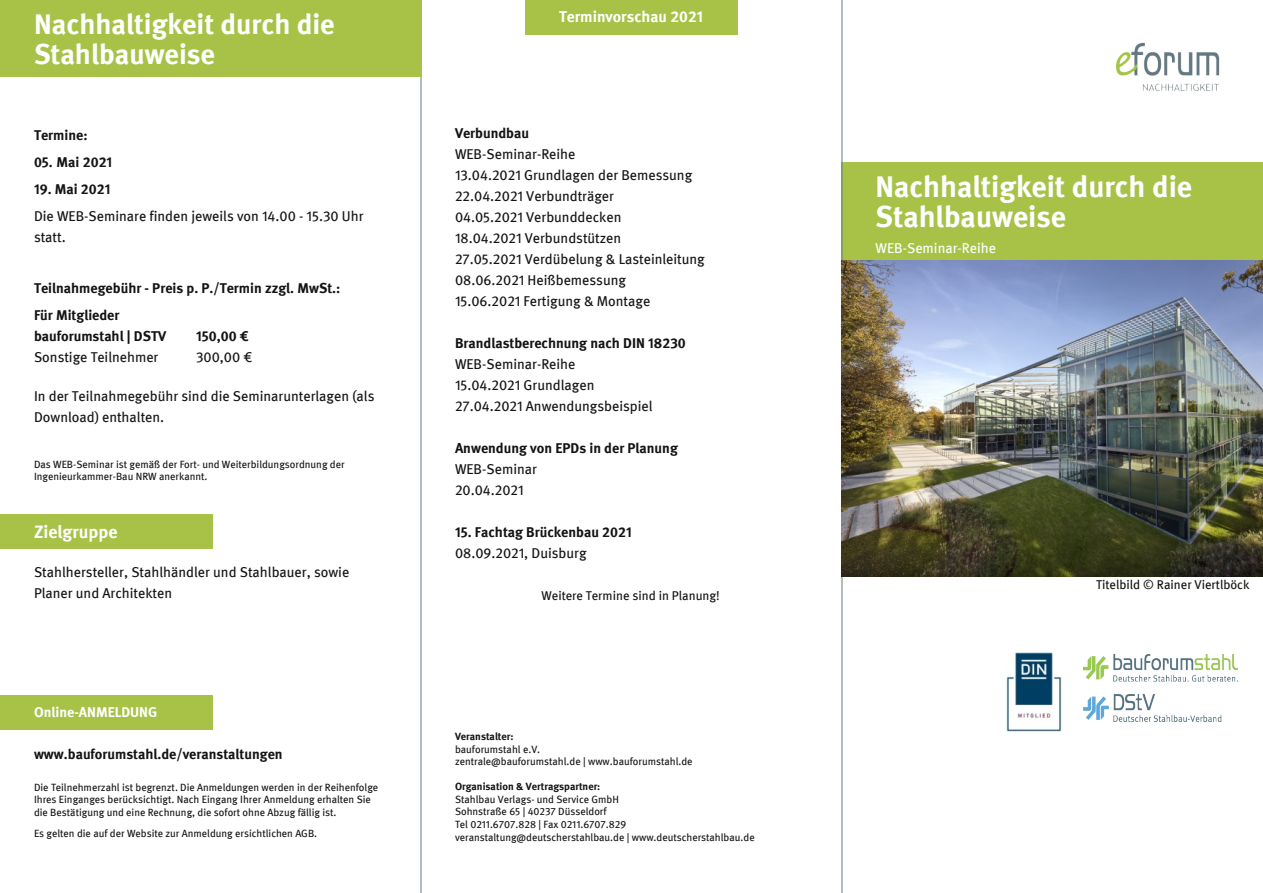
<style>
.page{position:relative;width:1263px;height:893px;background:#fff}
.page>*{position:absolute;margin:0;border:0;box-sizing:border-box;transform-origin:0 0}
.t1{font:700 30px/30px "Meta";color:#fff}
.t2{font:700 28.5px/30px "Meta";color:#fff}
.t3{font:700 18px "Meta";color:#fff}
.t4{font:700 15.75px "Meta";color:#fff}
.t5{font:14.25px/21px "Meta";color:#161413}
.t6{font:700 14.25px/21px "Meta";color:#161413}
.t7{font:14.25px "Meta Bold Caps Expert";color:#161413}
.t8{font:14.25px "Meta";color:#fff}
.t9{font:14.25px "Meta Book Caps Expert";color:#161413}
.t10{font:700 14.25px "Meta";color:#fff}
.t11{font:12.75px "Meta";color:#161413}
.t12{font:10.5px/12.6px "Meta";color:#161413}
.t13{font:700 10.5px "Meta";color:#161413}
.t14{font:10.5px "Meta Book Caps Expert";color:#161413}
.s1{font-family:"Meta";font-weight:700}
.s2{font-family:"Meta Book Caps Expert"}
.s3{font-family:"Meta"}
.s4{font-family:"Meta Bold Caps Expert";font-weight:400}
.s5{font-weight:700}
.s6{font-family:"Meta Bold Caps Expert"}
.s7{font-family:"Meta Book Caps Expert";font-weight:400}
.s8{font-weight:400}
</style>
<div class="page">
<div style="left:841px;top:162px;width:421px;height:100px;background:#a8c248"></div>
<div style="left:525px;top:0;width:213px;height:34px;background:#a8c248"></div>
<img style="left:1116px;top:43px;width:103px;height:48px">
<hr style="left:421px;top:0;width:1px;height:893px;background:#617a84">
<hr style="left:842px;top:0;width:1px;height:893px;background:#617a84">
<div style="left:0;top:0;width:421px;height:77px;background:#a8c248"></div>
<div style="left:0;top:696px;width:213px;height:34px;background:#a8c248"></div>
<img style="left:841px;top:261px;width:421px;height:315px">
<div style="left:0;top:514px;width:213px;height:34px;background:#a8c248"></div>
<img style="left:1083px;top:655px;width:154px;height:67px">
<img style="left:1006px;top:653px;width:55px;height:78px">
<h2 class="t2" style="left:34px;top:11px;width:302px">Nachhaltigkeit durch die<br>Stahlbauweise</h2>
<p class="t6" style="left:34px;top:125px;width:55px">Termine:</p>
<p class="t7" style="left:34px;top:156px;width:80px">05<span class="s1">. Mai</span> 2021</p>
<p class="t7" style="left:34px;top:183px;width:78px">19<span class="s1">. Mai</span> 2021</p>
<p class="t5" style="left:34px;top:206px;width:331px">Die WEB-Seminare finden jeweils von <span class="s2">14</span>.<span class="s2">00</span> - <span class="s2">15</span>.<span class="s2">30</span> Uhr statt.</p>
<p class="t6" style="left:34px;top:275px;width:308px;line-height:27px">Teilnahmegebühr - Preis p. P./Termin zzgl. MwSt.:<br>Für Mitglieder</p>
<p class="t6" style="left:34px;top:326px;width:134px">bauforumstahl | DSTV</p>
<p class="t7" style="left:196px;top:330px;width:54px">150<span class="s1">,</span>00 <span class="s1">€</span></p>
<p class="t5" style="left:34px;top:347px;width:126px">Sonstige Teilnehmer</p>
<p class="t9" style="left:196px;top:351px;width:58px">300<span class="s3">,</span>00 <span class="s3">€</span></p>
<p class="t5" style="left:34px;top:387px;width:342px">In der Teilnahmegebühr sind die Seminarunterlagen (als<br>Download) enthalten.</p>
<p class="t12" style="left:34px;top:458px;width:312px">Das WEB-Seminar ist gemäß der Fort- und Weiterbildungsordnung der<br>Ingenieurkammer-Bau NRW anerkannt.</p>
<p class="t3" style="left:34px;top:525px;width:85px">Zielgruppe</p>
<p class="t5" style="left:34px;top:562px;width:317px">Stahlhersteller, Stahlhändler und Stahlbauer, sowie<br>Planer und Architekten</p>
<p class="t10" style="left:34px;top:706px;width:125px">Online-ANMELDUNG</p>
<p class="t6" style="left:34px;top:745px;width:250px">www.bauforumstahl.de/veranstaltungen</p>
<p class="t12" style="left:34px;top:781px;width:346px">Die Teilnehmerzahl ist begrenzt. Die Anmeldungen werden in der Reihenfolge<br>Ihres Einganges berücksichtigt. Nach Eingang Ihrer Anmeldung erhalten Sie die Bestätigung und eine Rechnung, die sofort ohne Abzug fällig ist.</p>
<p class="t12" style="left:34px;top:827px;width:285px">Es gelten die auf der Website zur Anmeldung ersichtlichen AGB.</p>
<p class="t4" style="left:559px;top:11px;width:146px">Terminvorschau <span class="s4">2021</span></p>
<p class="t6" style="left:455px;top:124px;width:76px">Verbundbau</p>
<p class="t5" style="left:455px;top:145px;width:251px">WEB-Seminar-Reihe<br><span class="s2">13</span>.<span class="s2">04</span>.<span class="s2">2021</span> Grundlagen der Bemessung<br><span class="s2">22</span>.<span class="s2">04</span>.<span class="s2">2021</span> Verbundträger<br><span class="s2">04</span>.<span class="s2">05</span>.<span class="s2">2021</span> Verbunddecken<br><span class="s2">18</span>.<span class="s2">04</span>.<span class="s2">2021</span> Verbundstützen<br><span class="s2">27</span>.<span class="s2">05</span>.<span class="s2">2021</span> Verdübelung &amp; Lasteinleitung<br><span class="s2">08</span>.<span class="s2">06</span>.<span class="s2">2021</span> Heißbemessung<br><span class="s2">15</span>.<span class="s2">06</span>.<span class="s2">2021</span> Fertigung &amp; Montage</p>
<p class="t5" style="left:455px;top:334px;width:232px"><span class="s5">Brandlastberechnung nach DIN</span> <span class="s6">18230<br></span>WEB-Seminar-Reihe<br><span class="s2">15</span>.<span class="s2">04</span>.<span class="s2">2021</span> Grundlagen<br><span class="s2">27</span>.<span class="s2">04</span>.<span class="s2">2021</span> Anwendungsbeispiel</p>
<p class="t6" style="left:455px;top:439px;width:224px">Anwendung von EPDs in der Planung</p>
<p class="t5" style="left:455px;top:460px;width:84px">WEB-Seminar</p>
<p class="t9" style="left:455px;top:484px;width:70px">20<span class="s3">.</span>04<span class="s3">.</span>2021</p>
<p class="t6" style="left:455px;top:523px;width:178px"><span class="s4">15</span>. Fachtag Brückenbau <span class="s4">2021<br></span><span class="s7">08</span><span class="s8">.</span><span class="s7">09</span><span class="s8">.</span><span class="s7">2021</span><span class="s8">, Duisburg</span></p>
<p class="t11" style="left:542px;top:591px;width:180px">Weitere Termine sind in Planung!</p>
<p class="t13" style="left:455px;top:732px;width:60px">Veranstalter:</p>
<p class="t12" style="left:455px;top:743px;width:239px">bauforumstahl e.V.<br>zentrale@bauforumstahl.de | www.bauforumstahl.de</p>
<p class="t13" style="left:455px;top:782px;width:147px">Organisation &amp; Vertragspartner:</p>
<p class="t12" style="left:455px;top:793px;width:165px">Stahlbau Verlags- und Service GmbH<br>Sohnstraße <span class="s2">65</span> | <span class="s2">40237</span> Düsseldorf</p>
<p class="t14" style="left:455px;top:820px;width:173px"><span class="s3">Tel</span> 0211<span class="s3">.</span>6707<span class="s3">.</span>828 <span class="s3">| Fax</span> 0211<span class="s3">.</span>6707<span class="s3">.</span>829</p>
<p class="t12" style="left:455px;top:831px;width:301px">veranstaltung@deutscherstahlbau.de | www.deutscherstahlbau.de</p>
<h1 class="t1" style="left:875px;top:174px;width:318px">Nachhaltigkeit durch die<br>Stahlbauweise</h1>
<p class="t8" style="left:875px;top:242px;width:122px">WEB-Seminar-Reihe</p>
<p class="t11" style="left:1096px;top:579px;width:155px">Titelbild © Rainer Viertlböck</p>
</div>
